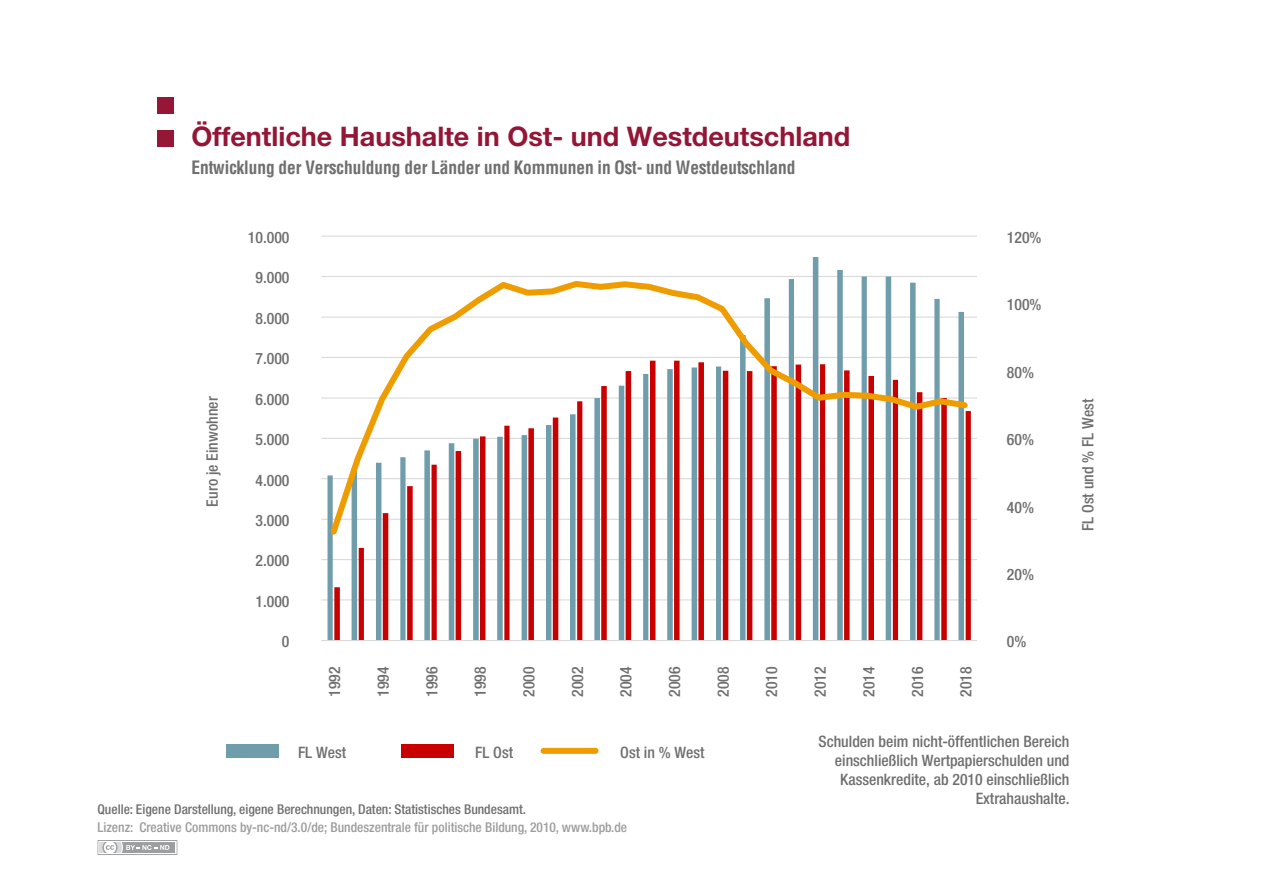
<style>
.page{position:relative;width:1263px;height:893px;background:#fff}
.page>*{position:absolute;margin:0;border:0;box-sizing:border-box;transform-origin:0 0}
.t1{font:700 27px "Helvetica Neue LT Std";color:#941636}
.t2{font:700 condensed 18px "Helvetica";color:#706f6f}
.t3{font:500 condensed 15.75px/18.9px "Helvetica Neue LT Std";color:#706f6f;text-align:right}
.t4{font:500 condensed 13.5px "Helvetica Neue LT Std";color:#9d9d9c}
.t5{font:500 condensed 13.5px "Helvetica Neue LT Std";color:#706f6f}
</style>
<div class="page">
<div style="left:157px;top:97px;width:16px;height:17px;background:#961735"></div>
<div style="left:157px;top:130px;width:16px;height:16px;background:#961735"></div>
<svg style="left:98px;top:840px;width:79px;height:15px"></svg>
<hr style="left:321px;top:236px;width:656px;height:1px;background:#d9d9d9">
<hr style="left:321px;top:276px;width:656px;height:1px;background:#d9d9d9">
<hr style="left:321px;top:317px;width:656px;height:1px;background:#d9d9d9">
<hr style="left:321px;top:357px;width:656px;height:1px;background:#d9d9d9">
<hr style="left:321px;top:397px;width:656px;height:2px;background:#d9d9d9">
<hr style="left:321px;top:438px;width:656px;height:1px;background:#d9d9d9">
<hr style="left:321px;top:478px;width:656px;height:1px;background:#d9d9d9">
<hr style="left:321px;top:519px;width:656px;height:1px;background:#d9d9d9">
<hr style="left:321px;top:559px;width:656px;height:1px;background:#d9d9d9">
<hr style="left:321px;top:599px;width:656px;height:1px;background:#d9d9d9">
<svg style="left:334px;top:539px;width:637px;height:101px"></svg>
<hr style="left:321px;top:640px;width:656px;height:1px;background:#d9d9d9">
<svg style="left:326px;top:278px;width:645px;height:261px"></svg>
<div style="left:227px;top:744px;width:52px;height:14px;background:#6f9dac"></div>
<div style="left:401px;top:744px;width:52px;height:14px;background:#c80000"></div>
<div style="left:543px;top:748px;width:53px;height:6px;background:#ee9c00"></div>
<h1 class="t1" style="left:191px;top:120px;width:660px">Öffentliche Haushalte in Ost- und Westdeutschland</h1>
<p class="t2" style="left:191px;top:157px;width:606px">Entwicklung der Verschuldung der Länder und Kommunen in Ost- und Westdeutschland</p>
<p class="t3" style="left:203px;top:507px;width:112px;rotate:-90deg">Euro je Einwohner</p>
<p class="t3" style="left:248px;top:228px;width:43px">10.000</p>
<p class="t3" style="left:255px;top:268px;width:36px">9.000</p>
<p class="t3" style="left:255px;top:309px;width:36px">8.000</p>
<p class="t3" style="left:255px;top:349px;width:36px">7.000</p>
<p class="t3" style="left:255px;top:389px;width:36px">6.000</p>
<p class="t3" style="left:255px;top:430px;width:36px">5.000</p>
<p class="t3" style="left:255px;top:470px;width:36px">4.000</p>
<p class="t3" style="left:255px;top:511px;width:36px">3.000</p>
<p class="t3" style="left:255px;top:551px;width:36px">2.000</p>
<p class="t3" style="left:255px;top:592px;width:36px">1.000</p>
<p class="t3" style="left:282px;top:632px;width:9px">0</p>
<p class="t3" style="left:325px;top:697px;width:32px;rotate:-90deg">1992</p>
<p class="t3" style="left:374px;top:697px;width:32px;rotate:-90deg">1994</p>
<p class="t3" style="left:422px;top:697px;width:32px;rotate:-90deg">1996</p>
<p class="t3" style="left:471px;top:697px;width:32px;rotate:-90deg">1998</p>
<p class="t3" style="left:519px;top:697px;width:32px;rotate:-90deg">2000</p>
<p class="t3" style="left:568px;top:697px;width:32px;rotate:-90deg">2002</p>
<p class="t3" style="left:616px;top:697px;width:32px;rotate:-90deg">2004</p>
<p class="t3" style="left:665px;top:697px;width:32px;rotate:-90deg">2006</p>
<p class="t3" style="left:713px;top:697px;width:32px;rotate:-90deg">2008</p>
<p class="t3" style="left:762px;top:697px;width:32px;rotate:-90deg">2010</p>
<p class="t3" style="left:811px;top:697px;width:32px;rotate:-90deg">2012</p>
<p class="t3" style="left:859px;top:697px;width:32px;rotate:-90deg">2014</p>
<p class="t3" style="left:908px;top:697px;width:32px;rotate:-90deg">2016</p>
<p class="t3" style="left:956px;top:697px;width:32px;rotate:-90deg">2018</p>
<p class="t3" style="left:1007px;top:228px;width:36px">120%</p>
<p class="t3" style="left:1007px;top:295px;width:36px">100%</p>
<p class="t3" style="left:1007px;top:363px;width:29px">80%</p>
<p class="t3" style="left:1007px;top:430px;width:29px">60%</p>
<p class="t3" style="left:1007px;top:497px;width:29px">40%</p>
<p class="t3" style="left:1007px;top:565px;width:29px">20%</p>
<p class="t3" style="left:1007px;top:632px;width:21px">0%</p>
<p class="t3" style="left:1078px;top:531px;width:134px;rotate:-90deg">FL Ost und % FL West</p>
<p class="t3" style="left:298px;top:742px;width:50px">FL West</p>
<p class="t3" style="left:475px;top:742px;width:39px">FL Ost</p>
<p class="t3" style="left:620px;top:742px;width:86px">Ost in % West</p>
<p class="t3" style="left:818px;top:732px;width:252px">Schulden beim nicht-öffentlichen Bereich einschließlich Wertpapierschulden und Kassenkredite, ab 2010 einschließlich Extrahaushalte.</p>
<p class="t5" style="left:97px;top:801px;width:430px">Quelle: Eigene Darstellung, eigene Berechnungen, Daten: Statistisches Bundesamt.</p>
<p class="t4" style="left:97px;top:819px;width:531px">Lizenz: Creative Commons by-nc-nd/3.0/de; Bundeszentrale für politische Bildung, 2010, www.bpb.de</p>
</div>
